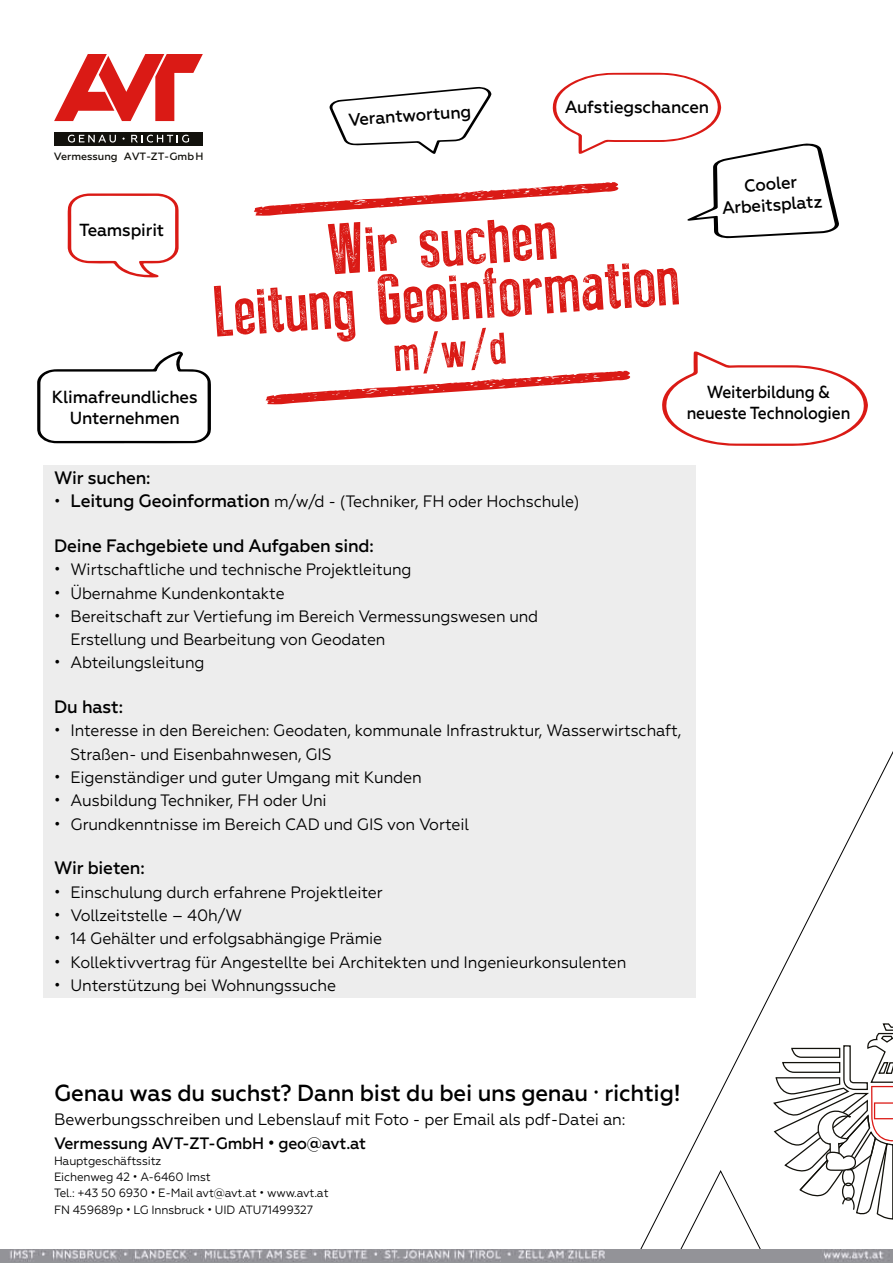
<style>
.page{position:relative;width:893px;height:1263px;background:#fff}
.page>*{position:absolute;margin:0;border:0;box-sizing:border-box;transform-origin:0 0}
.t1{font:72px/54px "Press Style";color:#da1a15}
.t2{font:49.95px "Press Style";color:#da1a15}
.t3{font:500 23.25px "Geometria";letter-spacing:-.01em;color:#000;scale:.96 1}
.t4{font:500 18px "Geometria";letter-spacing:-.01em;color:#000;scale:.96 1}
.t5{font:500 17.55px/21px "Geometria";letter-spacing:-.01em;color:#000;text-align:center;scale:.96 1}
.t6{font:500 17.55px/21px "Geometria";letter-spacing:-.01em;color:#000;text-align:center;scale:.9 1}
.t7{font:16.5px/23.2px "Geometria";letter-spacing:-.01em;color:#000;scale:.96 1}
.t8{font:500 16.5px "Geometria";letter-spacing:-.01em;color:#000;scale:.96 1}
.t9{font:12px/16.2px "Geometria";letter-spacing:-.01em;color:#000;scale:.96 1}
.t10{font:500 10.5px "Geometria";color:#12110c}
.s1{font-weight:500;font-size:18px}
</style>
<div class="page">
<div style="left:43px;top:466px;width:653px;height:532px;background:#ededed"></div>
<svg style="left:37px;top:351px;width:174px;height:92px"></svg>
<svg style="left:329px;top:86px;width:162px;height:68px"></svg>
<svg style="left:552px;top:73px;width:287px;height:166px"></svg>
<svg style="left:68px;top:193px;width:111px;height:85px"></svg>
<svg style="left:662px;top:351px;width:206px;height:95px"></svg>
<div style="left:54px;top:132px;width:149px;height:13px;background:#12110c"></div>
<svg style="left:68px;top:135px;width:48px;height:8px"></svg>
<svg style="left:131px;top:135px;width:58px;height:8px"></svg>
<svg style="left:54px;top:54px;width:149px;height:67px"></svg>
<svg style="left:640px;top:751px;width:253px;height:498px"></svg>
<svg style="left:679px;top:1169px;width:83px;height:80px"></svg>
<div style="left:0;top:1249px;width:893px;height:14px;background:#939598"></div>
<img style="left:10px;top:1249px;width:880px;height:13px">
<p class="t10" style="left:54px;top:151px;width:151px">Vermessung AVT-ZT-GmbH</p>
<p class="t5" style="left:79px;top:219px;width:90px">Teamspirit</p>
<p class="t5" style="left:52px;top:387px;width:153px">Klimafreundliches<br>Unternehmen</p>
<p class="t5" style="left:348px;top:109px;width:130px;rotate:-4deg">Verantwortung</p>
<p class="t5" style="left:565px;top:96px;width:152px">Aufstiegschancen</p>
<h1 class="t1" style="left:209px;top:234px;width:467px;rotate:-4deg"><sup>-</sup>Wir suchen<br>Leitung Geoinformation</h1>
<h2 class="t2" style="left:392px;top:329px;width:113px;rotate:-4deg">m/w/d</h2>
<p class="t5" style="left:720px;top:177px;width:106px;rotate:-4deg">Cooler<br>Arbeitsplatz</p>
<p class="t6" style="left:687px;top:382px;width:183px">Weiterbildung &amp; neueste Technologien</p>
<p class="t4" style="left:54px;top:467px;width:102px">Wir suchen:</p>
<p class="t7" style="left:54px;top:490px;width:549px">• <span class="s1">Leitung Geoinformation</span> m/w/d - (Techniker, FH oder Hochschule)</p>
<p class="t4" style="left:54px;top:535px;width:335px">Deine Fachgebiete und Aufgaben sind:</p>
<p class="t7" style="left:54px;top:558px;width:374px">• Wirtschaftliche und technische Projektleitung</p>
<p class="t7" style="left:54px;top:581px;width:242px">• Übernahme Kundenkontakte</p>
<p class="t7" style="left:70px;top:604px;width:489px;text-indent:-16px">• Bereitschaft zur Vertiefung im Bereich Vermessungswesen und<br>Erstellung und Bearbeitung von Geodaten</p>
<p class="t7" style="left:54px;top:651px;width:158px">• Abteilungsleitung</p>
<p class="t4" style="left:54px;top:696px;width:73px">Du hast:</p>
<p class="t7" style="left:70px;top:719px;width:638px;text-indent:-16px">• Interesse in den Bereichen: Geodaten, kommunale Infrastruktur, Wasserwirtschaft,<br>Straßen- und Eisenbahnwesen, GIS</p>
<p class="t7" style="left:54px;top:766px;width:385px">• Eigenständiger und guter Umgang mit Kunden</p>
<p class="t7" style="left:54px;top:789px;width:286px">• Ausbildung Techniker, FH oder Uni</p>
<p class="t7" style="left:54px;top:812px;width:434px">• Grundkenntnisse im Bereich CAD und GIS von Vorteil</p>
<p class="t4" style="left:54px;top:857px;width:96px">Wir bieten:</p>
<p class="t7" style="left:54px;top:880px;width:344px">• Einschulung durch erfahrene Projektleiter</p>
<p class="t7" style="left:54px;top:903px;width:198px">• Vollzeitstelle – 40h/W</p>
<p class="t7" style="left:54px;top:927px;width:343px">• 14 Gehälter und erfolgsabhängige Prämie</p>
<p class="t7" style="left:54px;top:950px;width:598px">• Kollektivvertrag für Angestellte bei Architekten und Ingenieurkonsulenten</p>
<p class="t7" style="left:54px;top:973px;width:295px">• Unterstützung bei Wohnungssuche</p>
<h3 class="t3" style="left:54px;top:1079px;width:654px">Genau was du suchst? Dann bist du bei uns genau · richtig!</h3>
<p class="t7" style="left:54px;top:1107px;width:597px">Bewerbungsschreiben und Lebenslauf mit Foto - per Email als pdf-Datei an:</p>
<p class="t8" style="left:54px;top:1133px;width:327px">Vermessung AVT-ZT-GmbH • geo@avt.at</p>
<p class="t9" style="left:54px;top:1153px;width:288px">Hauptgeschäftssitz<br>Eichenweg 42 • A-6460 Imst<br>Tel.: +43 50 6930 • E-Mail avt@avt.at • www.avt.at FN 459689p • LG Innsbruck • UID ATU71499327</p>
</div>
